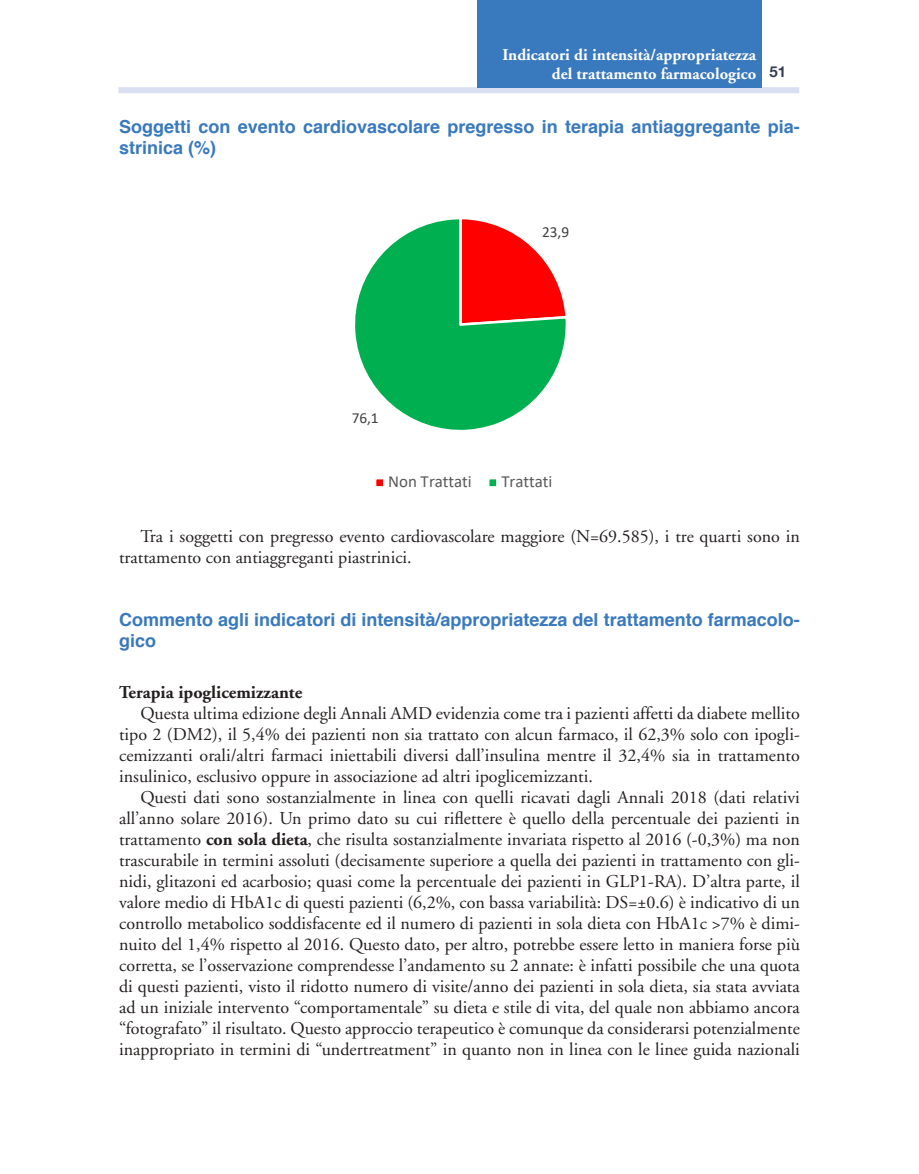
<style>
.page{position:relative;width:919px;height:1174px;background:#fff}
.page>*{position:absolute;margin:0;border:0;box-sizing:border-box;transform-origin:0 0}
.t1{font:18px/21px "Adobe Garamond";color:#241f1f;text-align:justify}
.t2{font:700 18px/21px "Helvetica";color:#3979bd}
.t3{font:700 18px "Adobe Garamond";color:#241f1f}
.t4{font:16.95px "Calibri";color:#595959}
.t5{font:700 16.5px/19.5px "Adobe Garamond";color:#fff;text-align:right}
.t6{font:15.3px "Calibri";color:#404040}
.t7{font:700 15px "Helvetica Neue";color:#353f54}
.s1{font-weight:700}
</style>
<div class="page">
<div style="left:118px;top:87px;width:681px;height:6px;background:#d9def1"></div>
<div style="left:477px;top:0;width:284px;height:87px;background:#3979bd"></div>
<svg style="left:355px;top:219px;width:211px;height:211px"></svg>
<div style="left:375px;top:478px;width:9px;height:9px;background:#f00"></div>
<div style="left:374px;top:477px;width:11px;height:11px;border:3px solid #fff"></div>
<div style="left:488px;top:478px;width:9px;height:9px;background:#00b050"></div>
<div style="left:487px;top:477px;width:11px;height:11px;border:3px solid #fff"></div>
<p class="t5" style="left:502px;top:45px;width:255px">Indicatori di intensità/appropriatezza del trattamento farmacologico</p>
<p class="t2" style="left:119px;top:116px;width:682px">Soggetti con evento cardiovascolare pregresso in terapia antiaggregante pia&shy;strinica (%)</p>
<p class="t7" style="left:769px;top:60px;width:18px">51</p>
<p class="t6" style="left:542px;top:221px;width:28px">23,9</p>
<p class="t6" style="left:352px;top:407px;width:28px">76,1</p>
<p class="t4" style="left:388px;top:470px;width:85px">Non Trattati</p>
<p class="t4" style="left:501px;top:470px;width:53px">Trattati</p>
<p class="t1" style="left:119px;top:526px;width:682px;text-indent:21px">Tra i soggetti con pregresso evento cardiovascolare maggiore (N=69.585), i tre quarti sono in trattamento con antiaggreganti piastrinici.</p>
<p class="t2" style="left:119px;top:609px;width:682px">Commento agli indicatori di intensità/appropriatezza del trattamento farmacolo&shy;gico</p>
<p class="t3" style="left:119px;top:682px;width:185px">Terapia ipoglicemizzante</p>
<p class="t1" style="left:119px;top:703px;width:682px;text-indent:21px">Questa ultima edizione degli Annali AMD evidenzia come tra i pazienti affetti da diabete mellito tipo 2 (DM2), il 5,4% dei pazienti non sia trattato con alcun farmaco, il 62,3% solo con ipogli&shy;cemizzanti orali/altri farmaci iniettabili diversi dall’insulina mentre il 32,4% sia in trattamento insulinico, esclusivo oppure in associazione ad altri ipoglicemizzanti.</p>
<p class="t1" style="left:119px;top:787px;width:682px;text-indent:21px">Questi dati sono sostanzialmente in linea con quelli ricavati dagli Annali 2018 (dati relativi all’anno solare 2016). Un primo dato su cui riflettere è quello della percentuale dei pazienti in trattamento <span class="s1">con sola dieta</span>, che risulta sostanzialmente invariata rispetto al 2016 (-0,3%) ma non trascurabile in termini assoluti (decisamente superiore a quella dei pazienti in trattamento con gli&shy;nidi, glitazoni ed acarbosio; quasi come la percentuale dei pazienti in GLP1-RA). D’altra parte, il valore medio di HbA1c di questi pazienti (6,2%, con bassa variabilità: DS=±0.6) è indicativo di un controllo metabolico soddisfacente ed il numero di pazienti in sola dieta con HbA1c &gt;7% è dimi&shy;nuito del 1,4% rispetto al 2016. Questo dato, per altro, potrebbe essere letto in maniera forse più corretta, se l’osservazione comprendesse l’andamento su 2 annate: è infatti possibile che una quota di questi pazienti, visto il ridotto numero di visite/anno dei pazienti in sola dieta, sia stata avviata ad un iniziale intervento “comportamentale” su dieta e stile di vita, del quale non abbiamo ancora “fotografato” il risultato. Questo approccio terapeutico è comunque da considerarsi potenzialmente inappropriato in termini di “undertreatment” in quanto non in linea con le linee guida nazionali</p>
</div>
